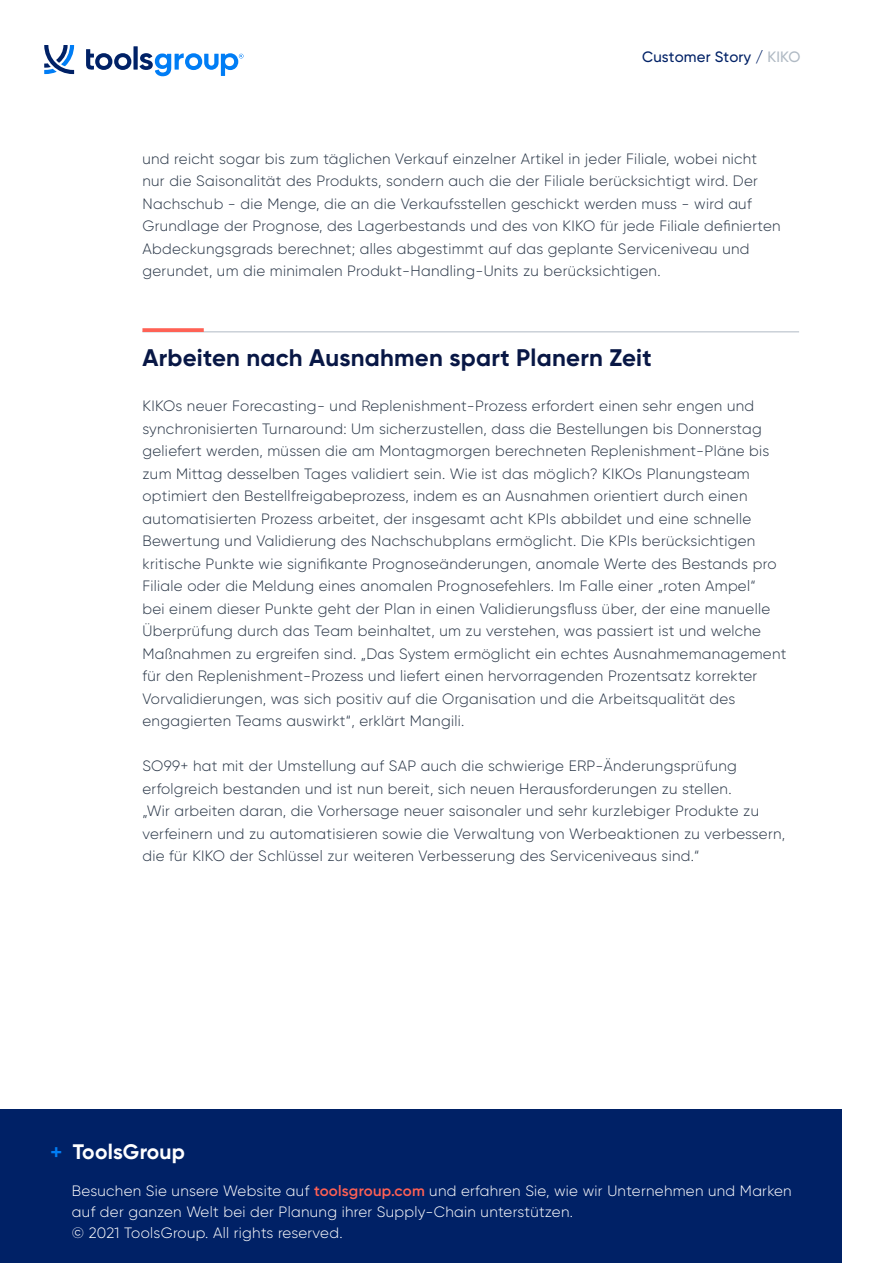
<style>
.page{position:relative;width:893px;height:1263px;background:#fff}
.page>*{position:absolute;margin:0;border:0;box-sizing:border-box;transform-origin:0 0}
.t1{font:700 24px "Gilroy";letter-spacing:.01em;color:#081745}
.t2{font:700 21px "Gilroy";letter-spacing:.01em;color:#fff}
.t3{font:300 15px/22.5px "Gilroy";letter-spacing:.02em;color:#293647}
.t4{font:300 15px/21px "Gilroy";letter-spacing:.02em;color:#fff}
.t5{font:500 15px "Gilroy";letter-spacing:.01em;color:#002166}
.s1{color:#b0bac4}
.s2{font-weight:600;font-size:22.5px;color:#007df5}
.s3{font-weight:600;color:#ff6154}
</style>
<div class="page">
<svg style="left:86px;top:49px;width:45px;height:21px"></svg>
<div style="left:133px;top:46px;width:5px;height:24px;background:#002166"></div>
<svg style="left:44px;top:45px;width:30px;height:29px"></svg>
<svg style="left:139px;top:53px;width:105px;height:23px"></svg>
<hr style="left:142px;top:332px;width:657px;height:1px;background:#b0bac4">
<svg style="left:142px;top:328px;width:62px;height:4px"></svg>
<div style="left:0;top:1109px;width:842px;height:154px;background:#002166"></div>
<p class="t5" style="left:642px;top:47px;width:160px">Customer Story / <span class="s1">KIKO</span></p>
<p class="t3" style="left:142px;top:147px;width:640px">und reicht sogar bis zum täglichen Verkauf einzelner Artikel in jeder Filiale, wobei nicht nur die Saisonalität des Produkts, sondern auch die der Filiale berücksichtigt wird. Der Nachschub - die Menge, die an die Verkaufsstellen geschickt werden muss - wird auf Grundlage der Prognose, des Lagerbestands und des von KIKO für jede Filiale definierten Abdeckungsgrads berechnet; alles abgestimmt auf das geplante Serviceniveau und gerundet, um die minimalen Produkt-Handling-Units zu berücksichtigen.</p>
<h1 class="t1" style="left:142px;top:343px;width:511px">Arbeiten nach Ausnahmen spart Planern Zeit</h1>
<p class="t3" style="left:142px;top:394px;width:645px">KIKOs neuer Forecasting- und Replenishment-Prozess erfordert einen sehr engen und synchronisierten Turnaround: Um sicherzustellen, dass die Bestellungen bis Donnerstag geliefert werden, müssen die am Montagmorgen berechneten Replenishment-Pläne bis zum Mittag desselben Tages validiert sein. Wie ist das möglich? KIKOs Planungsteam optimiert den Bestellfreigabeprozess, indem es an Ausnahmen orientiert durch einen automatisierten Prozess arbeitet, der insgesamt acht KPIs abbildet und eine schnelle Bewertung und Validierung des Nachschubplans ermöglicht. Die KPIs berücksichtigen kritische Punkte wie signifikante Prognoseänderungen, anomale Werte des Bestands pro Filiale oder die Meldung eines anomalen Prognosefehlers. Im Falle einer „roten Ampel“<br>bei einem dieser Punkte geht der Plan in einen Validierungsfluss über, der eine manuelle Überprüfung durch das Team beinhaltet, um zu verstehen, was passiert ist und welche Maßnahmen zu ergreifen sind. „Das System ermöglicht ein echtes Ausnahmemanagement für den Replenishment-Prozess und liefert einen hervorragenden Prozentsatz korrekter Vorvalidierungen, was sich positiv auf die Organisation und die Arbeitsqualität des engagierten Teams auswirkt“, erklärt Mangili.</p>
<p class="t3" style="left:142px;top:754px;width:644px">SO99+ hat mit der Umstellung auf SAP auch die schwierige ERP-Änderungsprüfung erfolgreich bestanden und ist nun bereit, sich neuen Herausforderungen zu stellen.<br>„Wir arbeiten daran, die Vorhersage neuer saisonaler und sehr kurzlebiger Produkte zu verfeinern und zu automatisieren sowie die Verwaltung von Werbeaktionen zu verbessern, die für KIKO der Schlüssel zur weiteren Verbesserung des Serviceniveaus sind.“</p>
<h2 class="t2" style="left:50px;top:1139px;width:136px"><span class="s2">+</span> ToolsGroup</h2>
<p class="t4" style="left:72px;top:1180px;width:721px">Besuchen Sie unsere Website auf <span class="s3">toolsgroup.com</span> und erfahren Sie, wie wir Unternehmen und Marken auf der ganzen Welt bei der Planung ihrer Supply-Chain unterstützen.<br>© 2021 ToolsGroup. All rights reserved.</p>
</div>
